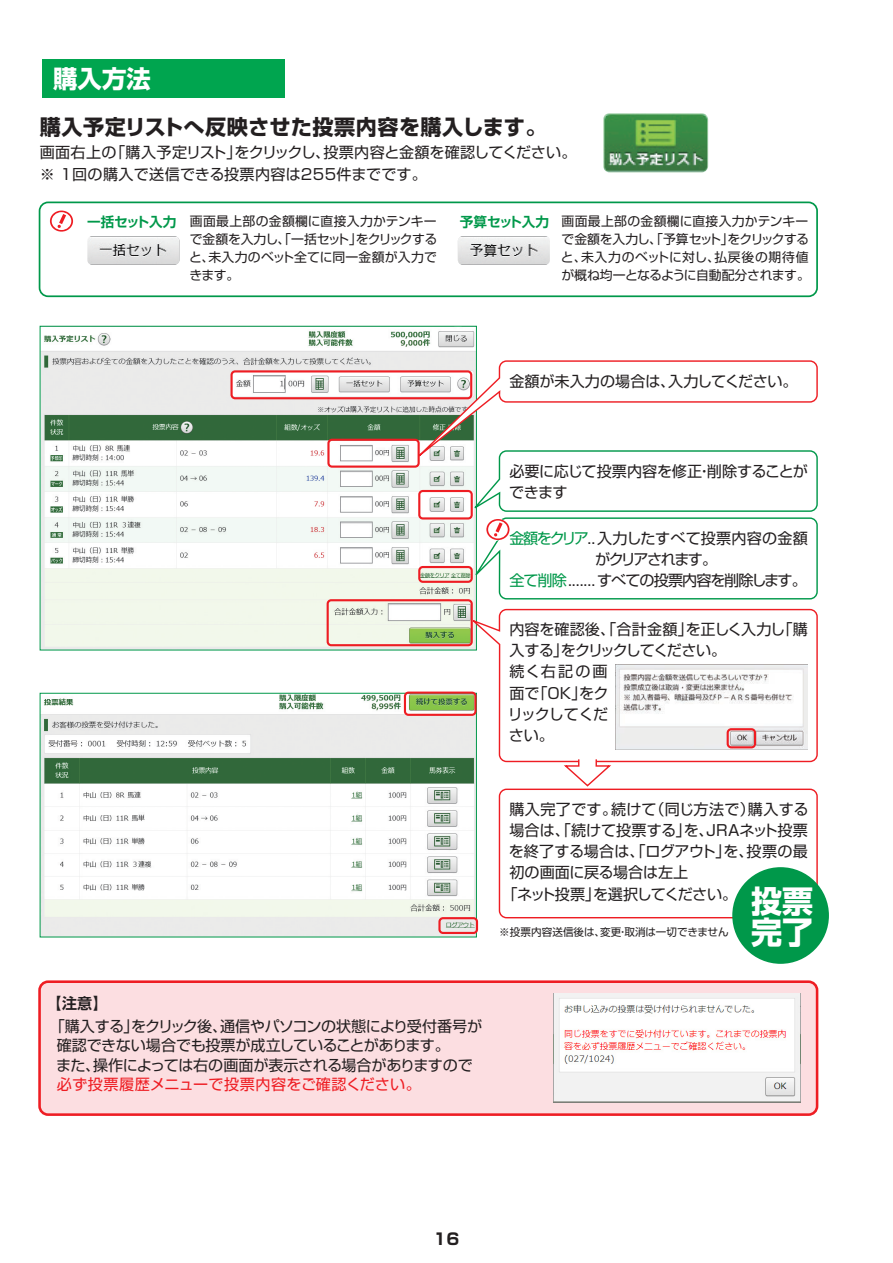
<style>
.page{position:relative;width:893px;height:1263px;background:#fff}
.page>*{position:absolute;margin:0;border:0;box-sizing:border-box;transform-origin:0 0}
.t1{font:700 31.05px/31px "Shin Go Pr 5";color:#fff}
.t2{font:700 24.45px "Shin Go Pr 5";color:#fff}
.t3{font:700 21.15px "Shin Go Pr 5";letter-spacing:.015em;color:#231f20}
.t4{font:700 15.9px "Shin Go Pr 5";color:#231f20}
.t5{font:15.15px/21.1px "Shin Go Pr 5";letter-spacing:-.02em;color:#231f20}
.t6{font:15.15px/21.1px "Shin Go Pr 5";letter-spacing:-.065em;color:#231f20;text-align:center}
.t7{font:15.15px/22.6px "Shin Go Pr 5";letter-spacing:.025em;color:#231f20}
.t8{font:15.15px "Shin Go Pr 5";letter-spacing:.005em;color:#231f20}
.t9{font:15.15px "Shin Go Pr 5";letter-spacing:.02em;color:#ee1d23}
.t10{font:15.15px "Shin Go Pr 5";letter-spacing:-.055em;color:#231f20}
.t11{font:15.15px "Shin Go Pr 5";letter-spacing:-.07em;color:#231f20}
.t12{font:15.15px "Shin Go Pr 5";letter-spacing:-.085em;color:#231f20}
.t13{font:700 15.15px "Shin Go Pr 5 De";color:#231f20}
.t14{font:700 13.65px "Shin Go Pr 5 De";letter-spacing:-.015em;color:#00984a}
.t15{font:12.9px/18.1px "Shin Go Pr 5";color:#231f20}
.t16{font:12.9px/18.1px "Shin Go Pr 5";letter-spacing:-.035em;color:#231f20}
.t17{font:12.9px "Shin Go Pr 5";letter-spacing:.025em;color:#231f20}
.t18{font:12.9px "Shin Go Pr 5";letter-spacing:-.095em;color:#231f20}
.t19{font:10.5px "Shin Go Pr 5";letter-spacing:.005em;color:#231f20}
.s1{color:#00984a}
</style>
<div class="page">
<div style="left:43px;top:60px;width:242px;height:38px;background:#00a54f"></div>
<img style="left:42px;top:331px;width:433px;height:317px">
<img style="left:42px;top:695px;width:433px;height:240px">
<div style="left:327px;top:439px;width:93px;height:29px;border:2px solid #ee1d23;border-radius:4px"></div>
<div style="left:230px;top:370px;width:242px;height:29px;border:2px solid #ee1d23;border-radius:4px"></div>
<div style="left:418px;top:490px;width:55px;height:29px;border:2px solid #ee1d23;border-radius:4px"></div>
<div style="left:404px;top:691px;width:73px;height:25px;border:2px solid #ee1d23;border-radius:4px"></div>
<div style="left:418px;top:566px;width:55px;height:17px;border:2px solid #ee1d23;border-radius:4px"></div>
<div style="left:438px;top:917px;width:40px;height:17px;border:2px solid #ee1d23;border-radius:4px"></div>
<div style="left:327px;top:599px;width:146px;height:47px;border:2px solid #ee1d23;border-radius:4px"></div>
<svg style="left:397px;top:360px;width:416px;height:115px"></svg>
<div style="left:39px;top:202px;width:779px;height:95px;border:2px solid #00984a;border-radius:9px"></div>
<div style="left:40px;top:982px;width:777px;height:132px;background:#fcdee1;border-radius:9px"></div>
<div style="left:38px;top:980px;width:780px;height:136px;border:3px solid #ee1d23;border-radius:9px"></div>
<svg style="left:467px;top:608px;width:351px;height:155px"></svg>
<div style="left:499px;top:788px;width:319px;height:130px;border:1px solid #ee1d23;border-radius:7px"></div>
<svg style="left:562px;top:758px;width:51px;height:29px"></svg>
<div style="left:732px;top:867px;width:97px;height:97px;background:#00984a;border-radius:50%"></div>
<img style="left:554px;top:994px;width:246px;height:108px">
<img style="left:615px;top:665px;width:193px;height:85px">
<img style="left:603px;top:113px;width:105px;height:59px">
<img style="left:87px;top:236px;width:92px;height:29px">
<img style="left:458px;top:236px;width:92px;height:29px">
<div style="left:727px;top:728px;width:29px;height:20px;border:2px solid #ee1d23;border-radius:4px"></div>
<svg style="left:50px;top:211px;width:23px;height:21px"></svg>
<svg style="left:419px;top:361px;width:399px;height:239px"></svg>
<h2 class="t2" style="left:53px;top:59px;width:99px">購入方法</h2>
<h3 class="t3" style="left:40px;top:110px;width:509px">購入予定リストへ反映させた投票内容を購入します。</h3>
<p class="t5" style="left:323px;top:140px;width:255px">投票内容と金額を確認してください。</p>
<p class="t5" style="left:110px;top:140px;width:133px">「購入予定リスト」</p>
<p class="t7" style="left:40px;top:139px;width:389px">画面右上の<br>※ １回の購入で送信できる投票内容は255件までです。</p>
<p class="t5" style="left:234px;top:140px;width:97px">をクリックし、</p>
<p class="t14" style="left:87px;top:210px;width:91px">一括セット入力</p>
<p class="t17" style="left:190px;top:211px;width:248px">画面最上部の金額欄に直接入力かテンキー</p>
<p class="t15" style="left:208px;top:229px;width:230px;text-indent:-19px">で金額を入力し、「一括セット」<br>未入力のベット全てに同一金額が入力で</p>
<p class="t18" style="left:356px;top:229px;width:83px">をクリックする</p>
<p class="t15" style="left:189px;top:247px;width:52px">と、<br>きます。</p>
<p class="t14" style="left:460px;top:210px;width:91px">予算セット入力</p>
<p class="t15" style="left:562px;top:211px;width:249px;text-align:right">画面最上部の金額欄に直接入力かテンキーをクリックする</p>
<p class="t15" style="left:714px;top:229px;width:96px;text-indent:-153px">で金額を入力し、「予算セット」<br>払戻後の期待値</p>
<p class="t15" style="left:581px;top:247px;width:140px">未入力のベットに対し、</p>
<p class="t16" style="left:561px;top:247px;width:250px">と、<br>が概ね均一となるように自動配分されます。</p>
<p class="t13" style="left:47px;top:991px;width:63px">【注意【</p>
<p class="t8" style="left:509px;top:368px;width:168px">金額が未入力の場合は、</p>
<p class="t11" style="left:668px;top:368px;width:131px">入力してください。</p>
<p class="t5" style="left:509px;top:459px;width:300px">必要に応じて投票内容を修正削除することが</p>
<p class="t5" style="left:697px;top:459px;width:17px">・</p>
<p class="t5" style="left:509px;top:480px;width:60px">できます</p>
<p class="t6" style="left:509px;top:526px;width:300px"><span class="s1">金額をクリア</span>..入力したすべて投票内容の金額がクリアされます。<br><span class="s1">全て削除</span>....... すべての投票内容を削除します。</p>
<p class="t5" style="left:561px;top:617px;width:167px;text-indent:-52px">内容を確認後、「合計金額」<br>をクリックしてください。</p>
<p class="t5" style="left:777px;top:617px;width:32px">「購</p>
<p class="t12" style="left:686px;top:617px;width:101px">を正しく入力し</p>
<p class="t5" style="left:509px;top:639px;width:60px">入する」</p>
<p class="t5" style="left:509px;top:660px;width:100px">続く右記の画</p>
<p class="t5" style="left:579px;top:681px;width:31px">をク</p>
<p class="t5" style="left:532px;top:681px;width:56px">「OK」</p>
<p class="t5" style="left:508px;top:681px;width:102px">面で<br>リックしてください。</p>
<p class="t5" style="left:649px;top:797px;width:107px">（同じ方法で）</p>
<p class="t5" style="left:509px;top:797px;width:109px">購入完了です。</p>
<p class="t5" style="left:611px;top:797px;width:47px">続けて</p>
<p class="t5" style="left:748px;top:797px;width:62px">購入する</p>
<p class="t8" style="left:509px;top:818px;width:206px">場合は、「続けて投票するを」、</p>
<p class="t5" style="left:707px;top:818px;width:103px">JRAネット投票</p>
<p class="t5" style="left:509px;top:839px;width:246px">を終了する場合は、「ログアウトを」、</p>
<p class="t5" style="left:509px;top:861px;width:180px">初の画面に戻る場合は左上</p>
<p class="t10" style="left:593px;top:881px;width:146px">を選択してください。</p>
<p class="t5" style="left:747px;top:839px;width:63px">投票の最</p>
<h1 class="t1" style="left:751px;top:883px;width:64px">投票完了</h1>
<p class="t5" style="left:502px;top:882px;width:100px">「ネット投票」</p>
<p class="t19" style="left:499px;top:923px;width:107px">※投票内容送信後は、</p>
<p class="t19" style="left:600px;top:923px;width:130px">変更取消は一切できません</p>
<p class="t19" style="left:618px;top:923px;width:12px">・</p>
<p class="t5" style="left:50px;top:1014px;width:90px">「購入する」</p>
<p class="t5" style="left:57px;top:1033px;width:395px">確認できない場合でも投票が成立していることがあります。</p>
<p class="t5" style="left:93px;top:1053px;width:381px">操作によっては右の画面が表示される場合がありますので</p>
<p class="t5" style="left:220px;top:1014px;width:264px">通信やパソコンの状態により受付番号が</p>
<p class="t5" style="left:131px;top:1014px;width:98px">をクリック後、</p>
<p class="t5" style="left:56px;top:1053px;width:46px">また、</p>
<p class="t9" style="left:57px;top:1072px;width:366px">必ず投票履歴メニューで投票内容をご確認ください。</p>
<p class="t4" style="left:433px;top:1226px;width:27px">16</p>
</div>
